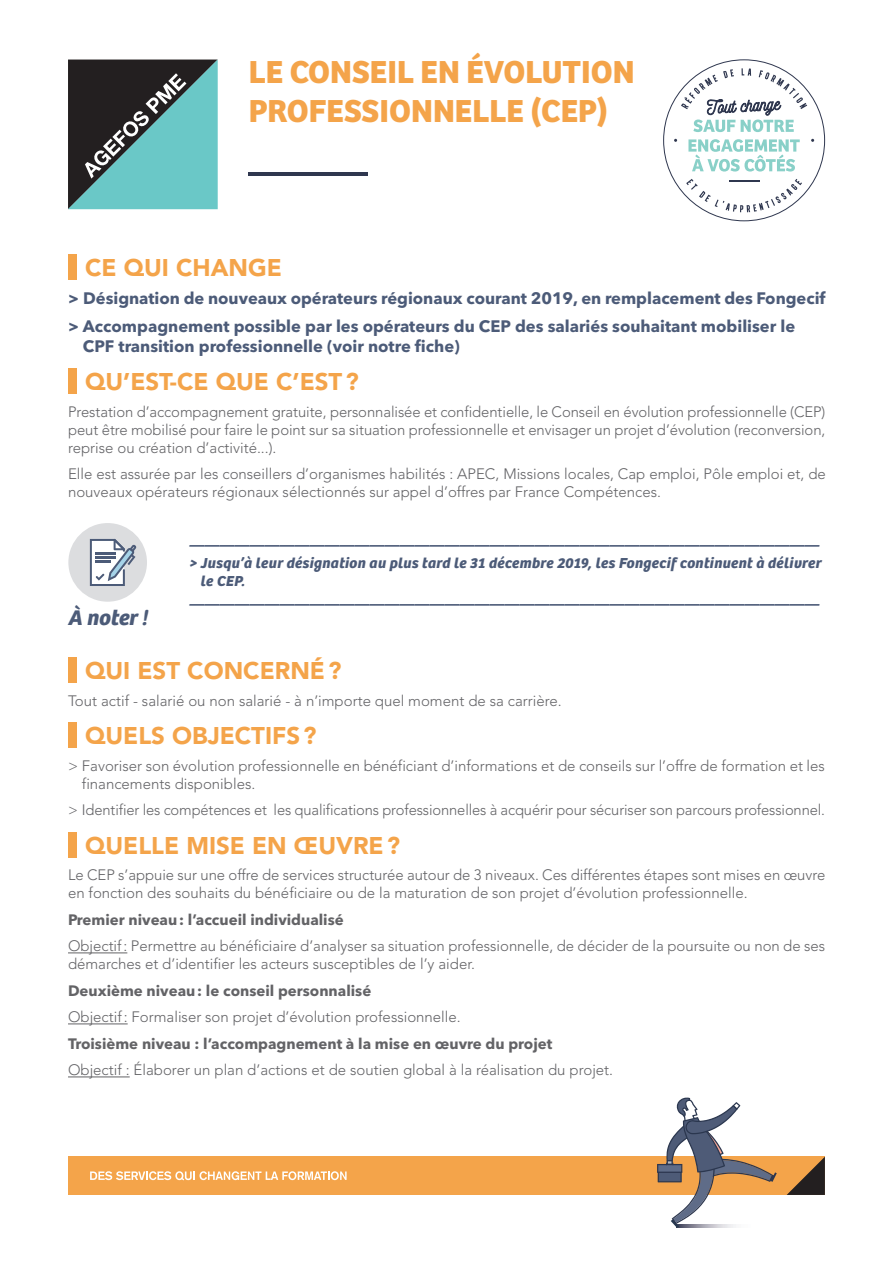
<style>
.page{position:relative;width:893px;height:1263px;background:#fff}
.page>*{position:absolute;margin:0;border:0;box-sizing:border-box;transform-origin:0 0}
.t1{font:700 33px/39px "Bree";color:#f4a44a}
.t2{font:900 24px "Avenir";color:#f4a44a}
.t3{font:italic 700 21.9px "Bree";color:#4c5b78}
.t4{font:700 16.5px/19.5px "Avenir Next LT Pro";color:#4c5b78}
.t5{font:300 15px/18px "Avenir";color:#636366}
.t6{font:italic 700 15px "Bree";letter-spacing:.02em;color:#4c5b78}
.t7{font:700 15px "Avenir Next LT Pro";color:#636366}
</style>
<div class="page">
<div style="left:68px;top:523px;width:79px;height:79px;background:#dcdddf;border-radius:50%"></div>
<svg style="left:90px;top:539px;width:46px;height:47px"></svg>
<hr style="left:96px;top:557px;width:20px;height:2px;background:#4c5b78">
<div style="left:68px;top:255px;width:9px;height:25px;background:#f4a44a"></div>
<div style="left:68px;top:369px;width:9px;height:25px;background:#f4a44a"></div>
<hr style="left:68px;top:952px;width:59px;height:1px;background:#636366">
<hr style="left:68px;top:1023px;width:60px;height:1px;background:#636366">
<hr style="left:68px;top:1076px;width:62px;height:1px;background:#636366">
<div style="left:68px;top:657px;width:9px;height:26px;background:#f4a44a"></div>
<div style="left:68px;top:722px;width:9px;height:26px;background:#f4a44a"></div>
<div style="left:68px;top:832px;width:9px;height:26px;background:#f4a44a"></div>
<svg style="left:68px;top:60px;width:150px;height:149px;background:#4f7b7b"></svg>
<hr style="left:249px;top:172px;width:119px;height:4px;background:#2f374f">
<svg style="left:688px;top:139px;width:112px;height:33px"></svg>
<svg style="left:681px;top:68px;width:126px;height:64px"></svg>
<svg style="left:686px;top:179px;width:116px;height:33px"></svg>
<div style="left:68px;top:1157px;width:757px;height:38px;background:#f4a44a"></div>
<svg style="left:787px;top:1157px;width:38px;height:38px"></svg>
<svg style="left:90px;top:1171px;width:257px;height:9px"></svg>
<svg style="left:657px;top:1097px;width:120px;height:130px"></svg>
<p class="t1" style="left:249px;top:53px;width:387px">LE CONSEIL EN ÉVOLUTION<br>PROFESSIONNELLE (CEP)</p>
<p class="t2" style="left:85px;top:247px;width:198px">CE QUI CHANGE</p>
<p class="t4" style="left:68px;top:289px;width:759px">&gt; Désignation de nouveaux opérateurs régionaux courant 2019, en remplacement des Fongecif</p>
<p class="t4" style="left:83px;top:317px;width:714px;text-indent:-15px">&gt; Accompagnement possible par les opérateurs du CEP des salariés souhaitant mobiliser le<br>CPF transition professionnelle (voir notre fiche)</p>
<p class="t2" style="left:85px;top:361px;width:275px">QU’EST-CE QUE C’EST?</p>
<p class="t5" style="left:68px;top:403px;width:759px;text-align:justify">Prestation d’accompagnement gratuite, personnalisée et confidentielle, le Conseil en évolution professionnelle (CEP) peut être mobilisé pour faire le point sur sa situation professionnelle et envisager un projet d’évolution (reconversion, reprise ou création d’activité...).</p>
<p class="t5" style="left:68px;top:465px;width:759px">Elle est assurée par les conseillers d’organismes habilités : APEC, Missions locales, Cap emploi, Pôle emploi et, de nouveaux opérateurs régionaux sélectionnés sur appel d’offres par France Compétences.</p>
<p class="t3" style="left:68px;top:605px;width:81px">À noter !</p>
<p class="t6" style="left:189px;top:536px;width:631px">——————————————————————————————————————————</p>
<p class="t6" style="left:189px;top:554px;width:634px">&gt; Jusqu’à leur désignation au plus tard le 31 décembre 2019, les Fongecif continuent à délivrer</p>
<p class="t6" style="left:200px;top:572px;width:46px">le CEP.</p>
<p class="t6" style="left:189px;top:595px;width:631px">——————————————————————————————————————————</p>
<p class="t2" style="left:85px;top:650px;width:258px">QUI EST CONCERNÉ?</p>
<p class="t5" style="left:68px;top:692px;width:495px">Tout actif - salarié ou non salarié - à n’importe quel moment de sa carrière.</p>
<p class="t2" style="left:85px;top:715px;width:233px">QUELS OBJECTIFS?</p>
<p class="t5" style="left:82px;top:757px;width:744px;text-indent:-14px">&gt; Favoriser son évolution professionnelle en bénéficiant d’informations et de conseils sur l’offre de formation et les financements disponibles.</p>
<p class="t5" style="left:68px;top:801px;width:758px">&gt; Identifier les compétences et les qualifications professionnelles à acquérir pour sécuriser son parcours professionnel.</p>
<p class="t2" style="left:85px;top:825px;width:317px">QUELLE MISE EN ŒUVRE?</p>
<p class="t5" style="left:68px;top:866px;width:759px">Le CEP s’appuie sur une offre de services structurée autour de 3 niveaux. Ces différentes étapes sont mises en œuvre en fonction des souhaits du bénéficiaire ou de la maturation de son projet d’évolution professionnelle.</p>
<p class="t7" style="left:68px;top:910px;width:277px">Premier niveau: l’accueil individualisé</p>
<p class="t5" style="left:68px;top:937px;width:759px">Objectif: Permettre au bénéficiaire d’analyser sa situation professionnelle, de décider de la poursuite ou non de ses démarches et d’identifier les acteurs susceptibles de l’y aider.</p>
<p class="t7" style="left:68px;top:981px;width:305px">Deuxième niveau: le conseil personnalisé</p>
<p class="t5" style="left:68px;top:1008px;width:394px">Objectif: Formaliser son projet d’évolution professionnelle.</p>
<p class="t7" style="left:68px;top:1034px;width:486px">Troisième niveau : l’accompagnement à la mise en œuvre du projet</p>
<p class="t5" style="left:68px;top:1061px;width:547px">Objectif : Élaborer un plan d’actions et de soutien global à la réalisation du projet.</p>
</div>
